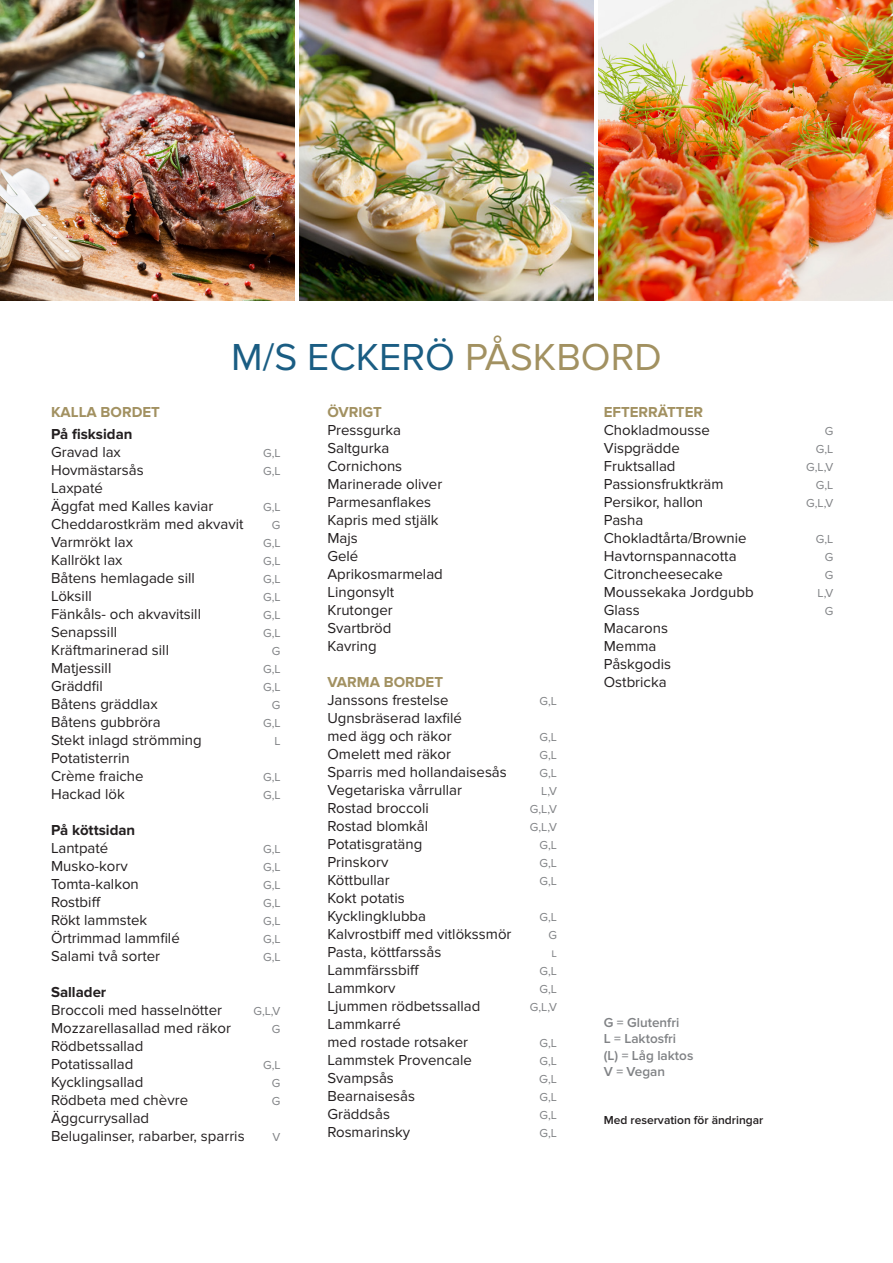
<style>
.page{position:relative;width:893px;height:1263px;background:#fff}
.page>*{position:absolute;margin:0;border:0;box-sizing:border-box;transform-origin:0 0}
.t1{font:39px "Proxima Nova";color:#1a5d83}
.t2{font:15px/18px "Proxima Nova";color:#231f20}
.t3{font:700 15px "Proxima Nova";color:#a29161}
.t4{font:700 15px "Proxima Nova";color:#231f20}
.t5{font:600 13.5px "Proxima Nova";color:#808285}
.t6{font:12px "Proxima Nova";color:#808285}
.t7{font:600 12px "Proxima Nova";color:#231f20}
.s1{color:#a29161}
</style>
<div class="page">
<img style="left:0;top:0;width:295px;height:301px">
<img style="left:299px;top:0;width:295px;height:301px">
<img style="left:598px;top:0;width:295px;height:301px">
<p class="t1" style="left:231px;top:334px;width:432px">M/S ECKERÖ <span class="s1">PÅSKBORD</span></p>
<p class="t3" style="left:51px;top:403px;width:110px">KALLA BORDET</p>
<p class="t4" style="left:51px;top:425px;width:83px">På fisksidan</p>
<p class="t2" style="left:51px;top:443px;width:71px">Gravad lax</p>
<p class="t6" style="left:263px;top:446px;width:19px">G,L</p>
<p class="t2" style="left:51px;top:461px;width:94px">Hovmästarsås</p>
<p class="t6" style="left:263px;top:464px;width:19px">G,L</p>
<p class="t2" style="left:51px;top:479px;width:53px">Laxpaté</p>
<p class="t2" style="left:51px;top:497px;width:164px">Äggfat med Kalles kaviar</p>
<p class="t6" style="left:263px;top:500px;width:19px">G,L</p>
<p class="t2" style="left:51px;top:515px;width:194px">Cheddarostkräm med akvavit</p>
<p class="t6" style="left:272px;top:518px;width:10px">G</p>
<p class="t2" style="left:51px;top:533px;width:83px">Varmrökt lax</p>
<p class="t6" style="left:263px;top:536px;width:19px">G,L</p>
<p class="t2" style="left:51px;top:551px;width:73px">Kallrökt lax</p>
<p class="t6" style="left:263px;top:554px;width:19px">G,L</p>
<p class="t2" style="left:51px;top:569px;width:145px">Båtens hemlagade sill</p>
<p class="t6" style="left:263px;top:572px;width:19px">G,L</p>
<p class="t2" style="left:51px;top:587px;width:42px">Löksill</p>
<p class="t6" style="left:263px;top:590px;width:19px">G,L</p>
<p class="t2" style="left:51px;top:605px;width:152px">Fänkåls- och akvavitsill</p>
<p class="t6" style="left:263px;top:608px;width:19px">G,L</p>
<p class="t2" style="left:51px;top:623px;width:68px">Senapssill</p>
<p class="t6" style="left:263px;top:626px;width:19px">G,L</p>
<p class="t2" style="left:51px;top:641px;width:120px">Kräftmarinerad sill</p>
<p class="t6" style="left:272px;top:644px;width:10px">G</p>
<p class="t2" style="left:51px;top:659px;width:62px">Matjessill</p>
<p class="t6" style="left:263px;top:662px;width:19px">G,L</p>
<p class="t2" style="left:51px;top:677px;width:53px">Gräddfil</p>
<p class="t6" style="left:263px;top:680px;width:19px">G,L</p>
<p class="t2" style="left:51px;top:695px;width:108px">Båtens gräddlax</p>
<p class="t6" style="left:272px;top:698px;width:10px">G</p>
<p class="t2" style="left:51px;top:713px;width:111px">Båtens gubbröra</p>
<p class="t6" style="left:263px;top:716px;width:19px">G,L</p>
<p class="t2" style="left:51px;top:731px;width:152px">Stekt inlagd strömming</p>
<p class="t6" style="left:274px;top:734px;width:8px">L</p>
<p class="t2" style="left:51px;top:749px;width:80px">Potatisterrin</p>
<p class="t2" style="left:51px;top:767px;width:94px">Crème fraiche</p>
<p class="t6" style="left:263px;top:770px;width:19px">G,L</p>
<p class="t2" style="left:51px;top:785px;width:75px">Hackad lök</p>
<p class="t6" style="left:263px;top:788px;width:19px">G,L</p>
<p class="t4" style="left:51px;top:821px;width:86px">På köttsidan</p>
<p class="t2" style="left:51px;top:839px;width:59px">Lantpaté</p>
<p class="t6" style="left:263px;top:842px;width:19px">G,L</p>
<p class="t2" style="left:51px;top:857px;width:78px">Musko-korv</p>
<p class="t6" style="left:263px;top:860px;width:19px">G,L</p>
<p class="t2" style="left:51px;top:875px;width:89px">Tomta-kalkon</p>
<p class="t6" style="left:263px;top:878px;width:19px">G,L</p>
<p class="t2" style="left:51px;top:893px;width:51px">Rostbiff</p>
<p class="t6" style="left:263px;top:896px;width:19px">G,L</p>
<p class="t2" style="left:51px;top:911px;width:98px">Rökt lammstek</p>
<p class="t6" style="left:263px;top:914px;width:19px">G,L</p>
<p class="t2" style="left:51px;top:929px;width:130px">Örtrimmad lammfilé</p>
<p class="t6" style="left:263px;top:932px;width:19px">G,L</p>
<p class="t2" style="left:51px;top:947px;width:111px">Salami två sorter</p>
<p class="t6" style="left:263px;top:950px;width:19px">G,L</p>
<p class="t4" style="left:51px;top:983px;width:57px">Sallader</p>
<p class="t2" style="left:51px;top:1001px;width:173px">Broccoli med hasselnötter</p>
<p class="t6" style="left:253px;top:1004px;width:29px">G,L,V</p>
<p class="t2" style="left:51px;top:1019px;width:181px">Mozzarellasallad med räkor</p>
<p class="t6" style="left:272px;top:1022px;width:10px">G</p>
<p class="t2" style="left:51px;top:1037px;width:94px">Rödbetssallad</p>
<p class="t2" style="left:51px;top:1055px;width:84px">Potatissallad</p>
<p class="t6" style="left:263px;top:1058px;width:19px">G,L</p>
<p class="t2" style="left:51px;top:1073px;width:94px">Kycklingsallad</p>
<p class="t6" style="left:272px;top:1076px;width:10px">G</p>
<p class="t2" style="left:51px;top:1091px;width:139px">Rödbeta med chèvre</p>
<p class="t6" style="left:272px;top:1094px;width:10px">G</p>
<p class="t2" style="left:51px;top:1109px;width:100px">Äggcurrysallad</p>
<p class="t2" style="left:51px;top:1127px;width:195px">Belugalinser, rabarber, sparris</p>
<p class="t6" style="left:273px;top:1130px;width:9px">V</p>
<p class="t3" style="left:327px;top:403px;width:56px">ÖVRIGT</p>
<p class="t2" style="left:327px;top:421px;width:75px">Pressgurka</p>
<p class="t2" style="left:327px;top:439px;width:63px">Saltgurka</p>
<p class="t2" style="left:327px;top:457px;width:76px">Cornichons</p>
<p class="t2" style="left:327px;top:475px;width:116px">Marinerade oliver</p>
<p class="t2" style="left:327px;top:493px;width:105px">Parmesanflakes</p>
<p class="t2" style="left:327px;top:511px;width:113px">Kapris med stjälk</p>
<p class="t2" style="left:327px;top:529px;width:32px">Majs</p>
<p class="t2" style="left:327px;top:547px;width:32px">Gelé</p>
<p class="t2" style="left:327px;top:565px;width:117px">Aprikosmarmelad</p>
<p class="t2" style="left:327px;top:583px;width:68px">Lingonsylt</p>
<p class="t2" style="left:327px;top:601px;width:67px">Krutonger</p>
<p class="t2" style="left:327px;top:619px;width:66px">Svartbröd</p>
<p class="t2" style="left:327px;top:637px;width:51px">Kavring</p>
<p class="t3" style="left:327px;top:673px;width:117px">VARMA BORDET</p>
<p class="t2" style="left:327px;top:691px;width:123px">Janssons frestelse</p>
<p class="t6" style="left:539px;top:694px;width:19px">G,L</p>
<p class="t2" style="left:327px;top:709px;width:136px">Ugnsbräserad laxfilé med ägg och räkor</p>
<p class="t6" style="left:539px;top:730px;width:19px">G,L</p>
<p class="t2" style="left:327px;top:745px;width:125px">Omelett med räkor</p>
<p class="t6" style="left:539px;top:748px;width:19px">G,L</p>
<p class="t2" style="left:327px;top:763px;width:181px">Sparris med hollandaisesås</p>
<p class="t6" style="left:539px;top:766px;width:19px">G,L</p>
<p class="t2" style="left:327px;top:781px;width:136px">Vegetariska vårrullar</p>
<p class="t6" style="left:541px;top:784px;width:17px">L,V</p>
<p class="t2" style="left:327px;top:799px;width:103px">Rostad broccoli</p>
<p class="t6" style="left:530px;top:802px;width:29px">G,L,V</p>
<p class="t2" style="left:327px;top:817px;width:102px">Rostad blomkål</p>
<p class="t6" style="left:530px;top:820px;width:29px">G,L,V</p>
<p class="t2" style="left:327px;top:835px;width:96px">Potatisgratäng</p>
<p class="t6" style="left:539px;top:838px;width:19px">G,L</p>
<p class="t2" style="left:327px;top:853px;width:62px">Prinskorv</p>
<p class="t6" style="left:539px;top:856px;width:19px">G,L</p>
<p class="t2" style="left:327px;top:871px;width:64px">Köttbullar</p>
<p class="t6" style="left:539px;top:874px;width:19px">G,L</p>
<p class="t2" style="left:327px;top:889px;width:79px">Kokt potatis</p>
<p class="t2" style="left:327px;top:907px;width:100px">Kycklingklubba</p>
<p class="t6" style="left:539px;top:910px;width:19px">G,L</p>
<p class="t2" style="left:327px;top:925px;width:186px">Kalvrostbiff med vitlökssmör</p>
<p class="t6" style="left:548px;top:928px;width:10px">G</p>
<p class="t2" style="left:327px;top:943px;width:116px">Pasta, köttfarssås</p>
<p class="t6" style="left:551px;top:946px;width:7px">L</p>
<p class="t2" style="left:327px;top:961px;width:93px">Lammfärssbiff</p>
<p class="t6" style="left:539px;top:964px;width:19px">G,L</p>
<p class="t2" style="left:327px;top:979px;width:70px">Lammkorv</p>
<p class="t6" style="left:539px;top:982px;width:19px">G,L</p>
<p class="t2" style="left:327px;top:997px;width:154px">Ljummen rödbetssallad</p>
<p class="t6" style="left:530px;top:1000px;width:29px">G,L,V</p>
<p class="t2" style="left:327px;top:1015px;width:142px">Lammkarré<br>med rostade rotsaker</p>
<p class="t6" style="left:539px;top:1036px;width:19px">G,L</p>
<p class="t2" style="left:327px;top:1051px;width:146px">Lammstek Provencale</p>
<p class="t6" style="left:539px;top:1054px;width:19px">G,L</p>
<p class="t2" style="left:327px;top:1069px;width:68px">Svampsås</p>
<p class="t6" style="left:539px;top:1072px;width:19px">G,L</p>
<p class="t2" style="left:327px;top:1087px;width:89px">Bearnaisesås</p>
<p class="t6" style="left:539px;top:1090px;width:19px">G,L</p>
<p class="t2" style="left:327px;top:1105px;width:64px">Gräddsås</p>
<p class="t6" style="left:539px;top:1108px;width:19px">G,L</p>
<p class="t2" style="left:327px;top:1123px;width:84px">Rosmarinsky</p>
<p class="t6" style="left:539px;top:1126px;width:19px">G,L</p>
<p class="t3" style="left:604px;top:403px;width:101px">EFTERRÄTTER</p>
<p class="t2" style="left:604px;top:421px;width:107px">Chokladmousse</p>
<p class="t6" style="left:825px;top:424px;width:10px">G</p>
<p class="t2" style="left:604px;top:439px;width:77px">Vispgrädde</p>
<p class="t6" style="left:816px;top:442px;width:19px">G,L</p>
<p class="t2" style="left:604px;top:457px;width:73px">Fruktsallad</p>
<p class="t6" style="left:806px;top:460px;width:29px">G,L,V</p>
<p class="t2" style="left:604px;top:475px;width:121px">Passionsfruktkräm</p>
<p class="t6" style="left:816px;top:478px;width:19px">G,L</p>
<p class="t2" style="left:604px;top:493px;width:101px">Persikor, hallon</p>
<p class="t6" style="left:806px;top:496px;width:29px">G,L,V</p>
<p class="t2" style="left:604px;top:511px;width:41px">Pasha</p>
<p class="t2" style="left:604px;top:529px;width:144px">Chokladtårta/Brownie</p>
<p class="t6" style="left:816px;top:532px;width:19px">G,L</p>
<p class="t2" style="left:604px;top:547px;width:134px">Havtornspannacotta</p>
<p class="t6" style="left:825px;top:550px;width:10px">G</p>
<p class="t2" style="left:604px;top:565px;width:121px">Citroncheesecake</p>
<p class="t6" style="left:825px;top:568px;width:10px">G</p>
<p class="t2" style="left:604px;top:583px;width:151px">Moussekaka Jordgubb</p>
<p class="t6" style="left:818px;top:586px;width:17px">L,V</p>
<p class="t2" style="left:604px;top:601px;width:37px">Glass</p>
<p class="t6" style="left:825px;top:604px;width:10px">G</p>
<p class="t2" style="left:604px;top:619px;width:66px">Macarons</p>
<p class="t2" style="left:604px;top:637px;width:54px">Memma</p>
<p class="t2" style="left:604px;top:655px;width:69px">Påskgodis</p>
<p class="t2" style="left:604px;top:673px;width:64px">Ostbricka</p>
<p class="t5" style="left:604px;top:1015px;width:77px">G = Glutenfri</p>
<p class="t5" style="left:604px;top:1031px;width:74px">L = Laktosfri</p>
<p class="t5" style="left:604px;top:1047px;width:91px">(L) = Låg laktos</p>
<p class="t5" style="left:604px;top:1063px;width:63px">V = Vegan</p>
<p class="t7" style="left:604px;top:1113px;width:161px">Med reservation för ändringar</p>
</div>
